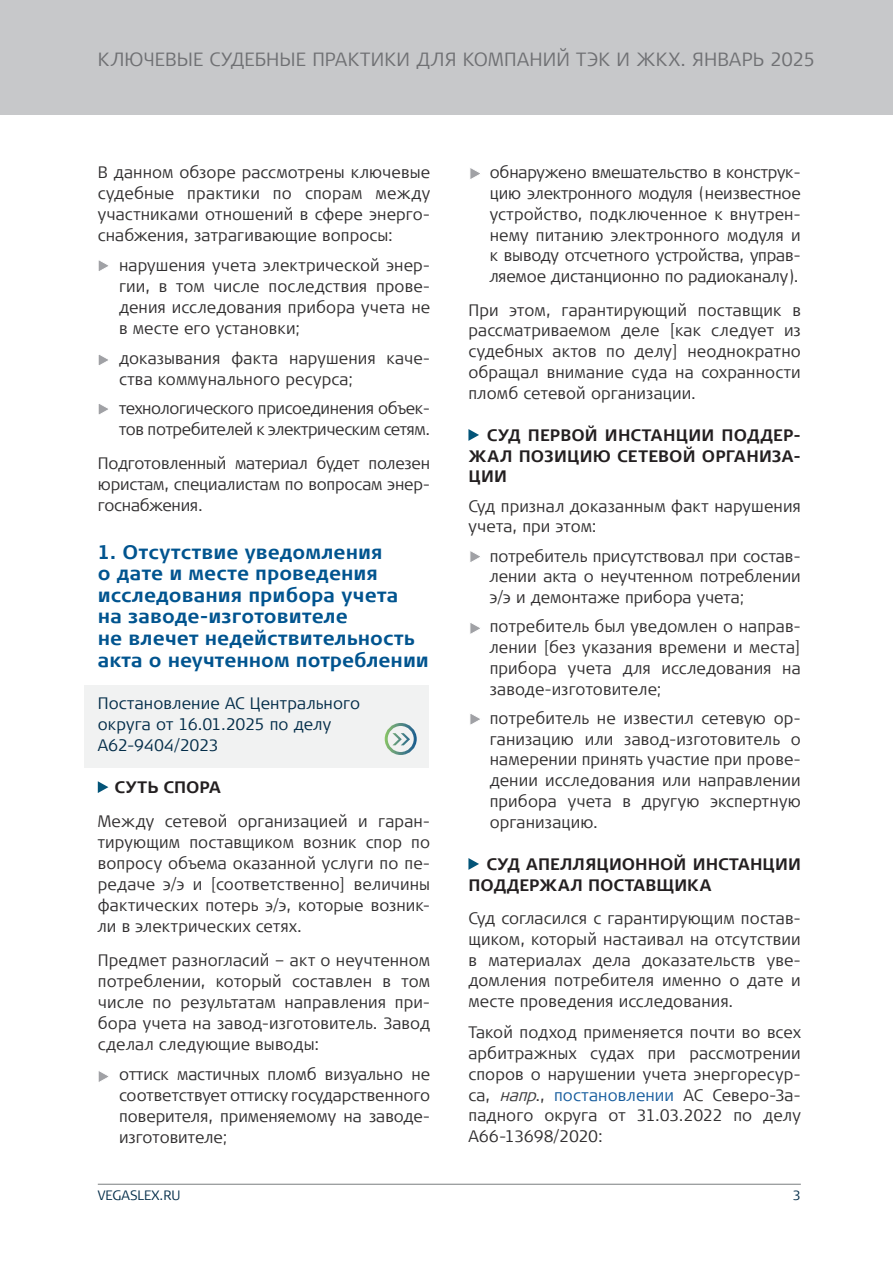
<style>
.page{position:relative;width:893px;height:1263px;background:#fff}
.page>*{position:absolute;margin:0;border:0;box-sizing:border-box;transform-origin:0 0}
.t1{font:700 19.5px/21.6px "Signa Offc Pro";letter-spacing:.005em;color:#01548f}
.t2{font:300 19.05px "Signa Offc Pro";letter-spacing:.005em;color:#6f7073}
.t3{font:300 16.5px/20.7px "Signa Offc Pro";letter-spacing:.005em;color:#312f30;text-align:justify}
.t4{font:700 16.5px/20.7px "Signa Offc Pro";letter-spacing:.01em;color:#231f20;text-align:justify}
.t5{font:300 16.5px/21.1px "Signa Offc Pro";letter-spacing:-.02em;color:#312f30}
.t6{font:300 16.5px/21px "Signa Offc Pro";letter-spacing:.005em;color:#032d49}
.t7{font:300 13.5px "Signa Offc Pro";color:#032d49}
.s1{font-style:italic;color:#3e3e3f}
.s2{color:#175d9e}
</style>
<div class="page">
<div style="left:0;top:0;width:893px;height:115px;background:#c7c8ca"></div>
<hr style="left:98px;top:1184px;width:703px;height:1px;background:#797d7f">
<div style="left:85px;top:685px;width:344px;height:82px;background:#f1f2f2"></div>
<svg style="left:98px;top:781px;width:10px;height:12px"></svg>
<svg style="left:468px;top:429px;width:11px;height:12px"></svg>
<svg style="left:468px;top:858px;width:11px;height:12px"></svg>
<svg style="left:98px;top:260px;width:11px;height:11px"></svg>
<svg style="left:470px;top:168px;width:10px;height:11px"></svg>
<svg style="left:470px;top:551px;width:10px;height:11px"></svg>
<svg style="left:470px;top:623px;width:10px;height:11px"></svg>
<svg style="left:470px;top:714px;width:10px;height:11px"></svg>
<svg style="left:98px;top:404px;width:10px;height:11px"></svg>
<svg style="left:98px;top:1071px;width:11px;height:11px"></svg>
<svg style="left:98px;top:355px;width:10px;height:10px"></svg>
<div style="left:385px;top:723px;width:32px;height:32px;border:3px solid #fff;border-radius:50%"></div>
<svg style="left:392px;top:733px;width:18px;height:12px"></svg>
<p class="t2" style="left:98px;top:46px;width:719px">КЛЮЧЕВЫЕ СУДЕБНЫЕ ПРАКТИКИ ДЛЯ КОМПАНИЙ ТЭК И ЖКХ. ЯНВАРЬ 2025</p>
<p class="t3" style="left:98px;top:161px;width:334px;line-height:21.1px">В данном обзоре рассмотрены ключевые судебные практики по спорам между участниками отношений в сфере энерго&shy;снабжения, затрагивающие вопросы:</p>
<p class="t3" style="left:119px;top:254px;width:313px">нарушения учета электрической энер&shy;гии, в том числе последствия прове&shy;дения исследования прибора учета не в месте его установки;</p>
<p class="t3" style="left:119px;top:347px;width:313px">доказывания факта нарушения каче&shy;ства коммунального ресурса;</p>
<p class="t5" style="left:119px;top:397px;width:313px">технологического присоединения объек&shy;тов потребителей к электрическим сетям.</p>
<p class="t3" style="left:98px;top:452px;width:334px">Подготовленный материал будет полезен юристам, специалистам по вопросам энер&shy;госнабжения.</p>
<p class="t1" style="left:98px;top:540px;width:333px">1. Отсутствие уведомления<br>о дате и месте проведения исследования прибора учета<br>на заводе-изготовителе<br>не влечет недействительность акта о неучтенном потреблении</p>
<p class="t6" style="left:98px;top:692px;width:264px">Постановление АС Центрального округа от 16.01.2025 по делу<br>А62-9404/2023</p>
<p class="t4" style="left:115px;top:776px;width:108px">СУТЬ СПОРА</p>
<p class="t3" style="left:98px;top:810px;width:334px">Между сетевой организацией и гаран&shy;тирующим поставщиком возник спор по вопросу объема оказанной услуги по пе&shy;редаче э/э и [соответственно] величины фактических потерь э/э, которые возник&shy;ли в электрических сетях.</p>
<p class="t3" style="left:98px;top:949px;width:334px">Предмет разногласий – акт о неучтенном потреблении, который составлен в том числе по результатам направления при&shy;бора учета на завод-изготовитель. Завод сделал следующие выводы:</p>
<p class="t3" style="left:119px;top:1063px;width:313px;line-height:21.1px">оттиск мастичных пломб визуально не соответствует оттиску государственного поверителя, применяемому на заводе&shy;изготовителе;</p>
<p class="t3" style="left:490px;top:161px;width:313px">обнаружено вмешательство в конструк&shy;цию электронного модуля (неизвестное устройство, подключенное к внутрен&shy;нему питанию электронного модуля и к выводу отсчетного устройства, управ&shy;ляемое дистанционно по радиоканалу).</p>
<p class="t3" style="left:468px;top:299px;width:334px">При этом, гарантирующий поставщик в рассматриваемом деле [как следует из судебных актов по делу] неоднократно обращал внимание суда на сохранности пломб сетевой организации.</p>
<p class="t4" style="left:468px;top:424px;width:334px;text-indent:18px">СУД ПЕРВОЙ ИНСТАНЦИИ ПОДДЕР-ЖАЛ ПОЗИЦИЮ СЕТЕВОЙ ОРГАНИЗА-ЦИИ</p>
<p class="t3" style="left:468px;top:495px;width:334px">Суд признал доказанным факт нарушения учета, при этом:</p>
<p class="t3" style="left:490px;top:545px;width:313px">потребитель присутствовал при состав&shy;лении акта о неучтенном потреблении э/э и демонтаже прибора учета;</p>
<p class="t3" style="left:490px;top:615px;width:313px">потребитель был уведомлен о направ&shy;лении [без указания времени и места] прибора учета для исследования на заводе-изготовителе;</p>
<p class="t3" style="left:490px;top:707px;width:313px">потребитель не известил сетевую ор&shy;ганизацию или завод-изготовитель о намерении принять участие при прове&shy;дении исследования или направлении прибора учета в другую экспертную организацию.</p>
<p class="t4" style="left:468px;top:853px;width:334px;text-indent:18px">СУД АПЕЛЛЯЦИОННОЙ ИНСТАНЦИИ<br>ПОДДЕРЖАЛ ПОСТАВЩИКА</p>
<p class="t3" style="left:468px;top:907px;width:334px">Суд согласился с гарантирующим постав&shy;щиком, который настаивал на отсутствии в материалах дела доказательств уве&shy;домления потребителя именно о дате и месте проведения исследования.</p>
<p class="t3" style="left:468px;top:1021px;width:334px">Такой подход применяется почти во всех арбитражных судах при рассмотрении споров о нарушении учета энергоресур&shy;са, <span class="s1">напр</span>., <span class="s2">постановлении</span> АС Северо-За&shy;падного округа от 31.03.2022 по делу А66-13698/2020:</p>
<p class="t7" style="left:98px;top:1186px;width:84px">VEGASLEX.RU</p>
<p class="t7" style="left:793px;top:1185px;width:10px">3</p>
</div>
